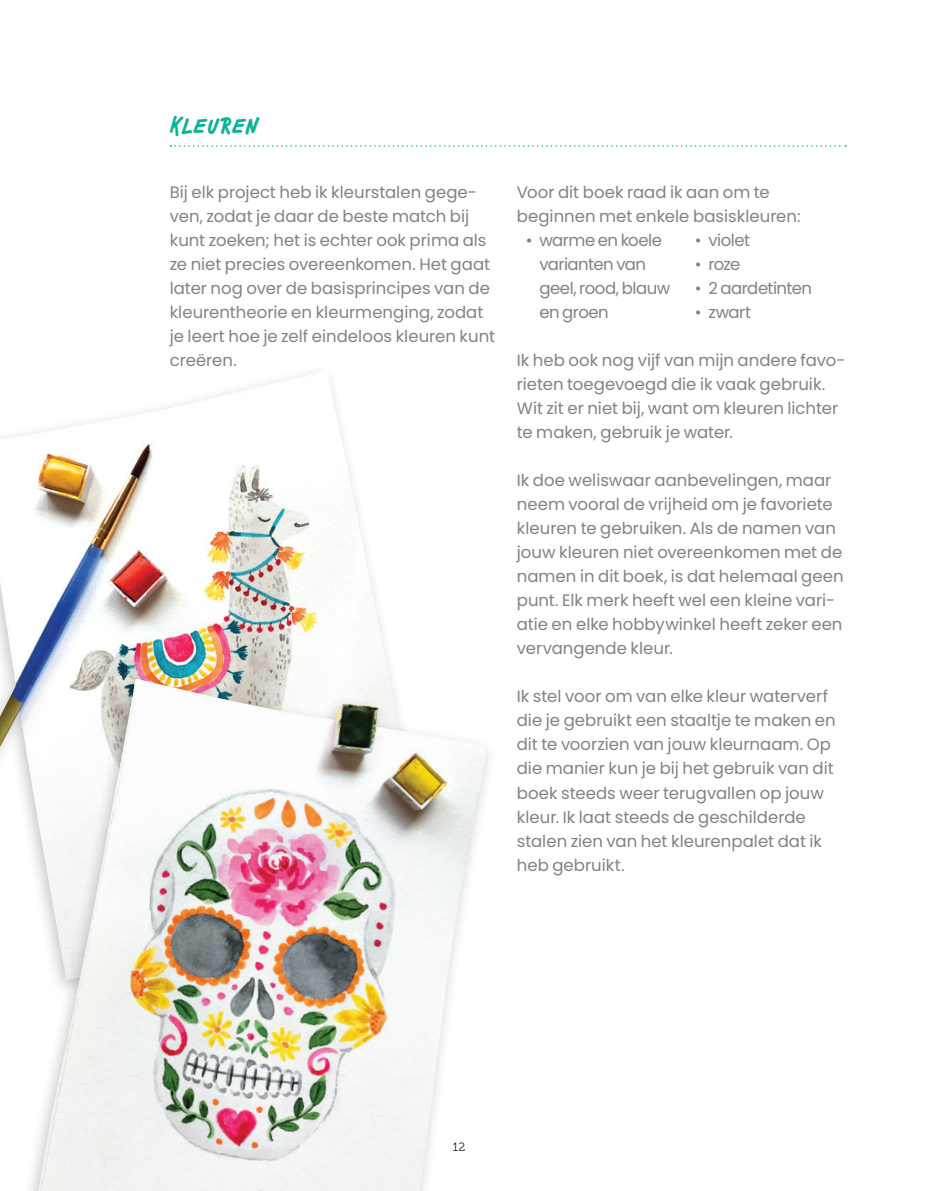
<style>
.page{position:relative;width:936px;height:1191px;background:#fff}
.page>*{position:absolute;margin:0;border:0;box-sizing:border-box;transform-origin:0 0}
.t1{font:italic 700 24px "Chauncy Pro";letter-spacing:.015em;color:#08b396}
.t2{font:16.5px/24px "Poppins";color:#808285}
.t3{font:16.5px/24px "Poppins";letter-spacing:-.03em;color:#808285}
.t4{font:16.5px "Poppins";letter-spacing:-.035em;color:#808285}
.t5{font:12px "Museo Slab 300";color:#231f20}
</style>
<div class="page">
<svg style="left:170px;top:145px;width:676px;height:2px"></svg>
<img style="left:0;top:371px;width:389px;height:392px">
<div style="left:19px;top:669px;width:479px;height:522px;background:#231f20;opacity:.25"></div>
<img style="left:38px;top:678px;width:450px;height:513px">
<h1 class="t1" style="left:170px;top:111px;width:90px">KLEUREN</h1>
<p class="t2" style="left:170px;top:180px;width:327px">Bij elk project heb ik kleurstalen gege&shy;ven, zodat je daar de beste match bij kunt zoeken; het is echter ook prima als ze niet precies overeenkomen. Het gaat later nog over de basisprincipes van de kleurentheorie en kleurmenging, zodat je leert hoe je zelf eindeloos kleuren kunt creëren.</p>
<p class="t2" style="left:517px;top:180px;width:285px">Voor dit boek raad ik aan om te beginnen met enkele basiskleuren:</p>
<p class="t3" style="left:539px;top:228px;width:133px;text-indent:-13px">• warme en koele varianten van geel, rood, blauw en groen</p>
<p class="t2" style="left:694px;top:228px;width:57px">• violet</p>
<p class="t2" style="left:694px;top:252px;width:47px">• roze</p>
<p class="t4" style="left:694px;top:279px;width:119px">• 2 aardetinten</p>
<p class="t2" style="left:694px;top:300px;width:58px">• zwart</p>
<p class="t2" style="left:517px;top:348px;width:330px">Ik heb ook nog vijf van mijn andere favo&shy;rieten toegevoegd die ik vaak gebruik.<br>Wit zit er niet bij, want om kleuren lichter te maken, gebruik je water.</p>
<p class="t2" style="left:517px;top:468px;width:328px">Ik doe weliswaar aanbevelingen, maar neem vooral de vrijheid om je favoriete kleuren te gebruiken. Als de namen van jouw kleuren niet overeenkomen met de namen in dit boek, is dat helemaal geen punt. Elk merk heeft wel een kleine vari&shy;atie en elke hobbywinkel heeft zeker een vervangende kleur.</p>
<p class="t2" style="left:517px;top:684px;width:320px">Ik stel voor om van elke kleur waterverf die je gebruikt een staaltje te maken en dit te voorzien van jouw kleurnaam. Op die manier kun je bij het gebruik van dit boek steeds weer terugvallen op jouw kleur. Ik laat steeds de geschilderde stalen zien van het kleurenpalet dat ik heb gebruikt.</p>
<p class="t5" style="left:452px;top:1140px;width:14px">12</p>
</div>
